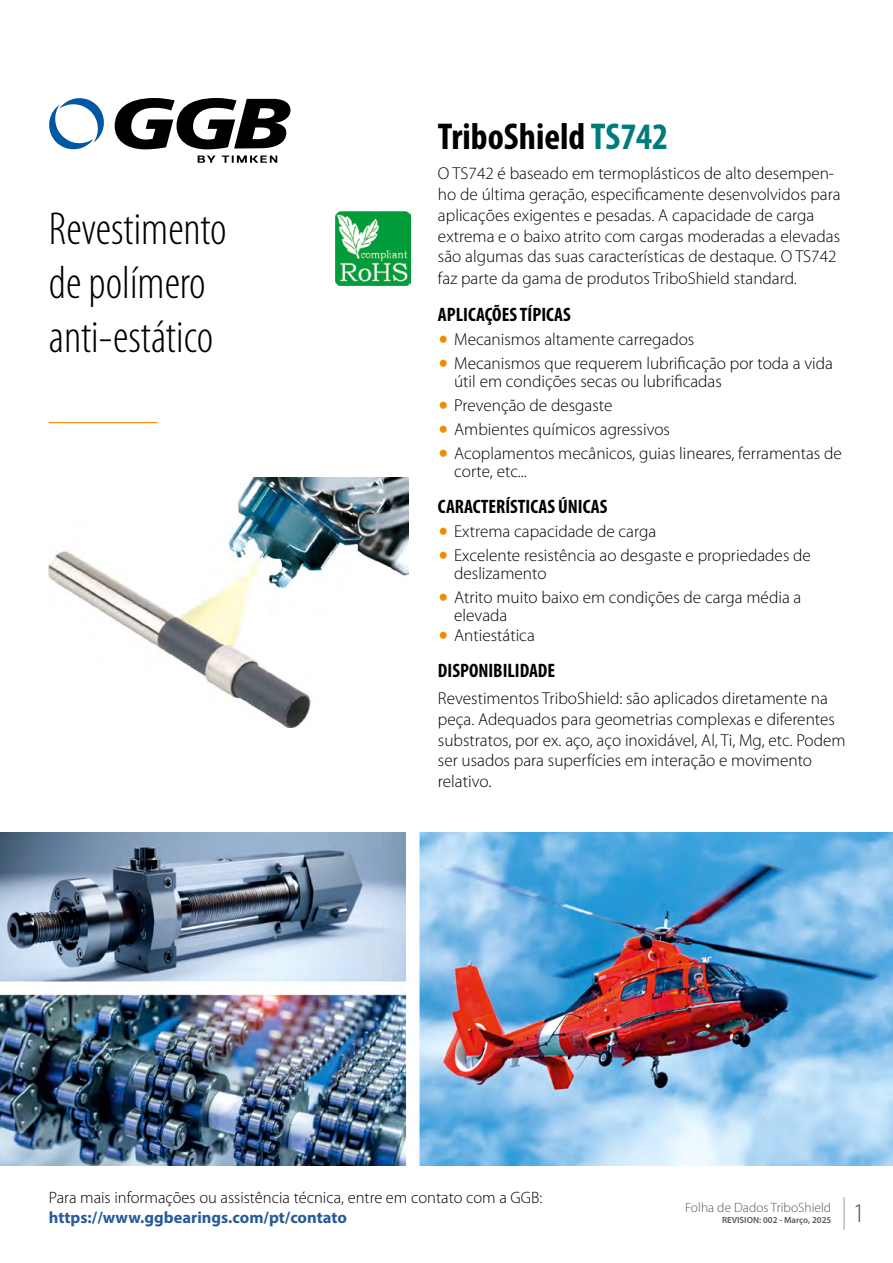
<style>
.page{position:relative;width:893px;height:1263px;background:#fff}
.page>*{position:absolute;margin:0;border:0;box-sizing:border-box;transform-origin:0 0}
.t1{font:300 condensed 46.5px/54px "Myriad Pro";color:#000}
.t2{font:700 condensed 37.5px "Myriad Pro";color:#000}
.t3{font:300 27px "Myriad Pro";color:#575756}
.t4{font:700 condensed 19.5px "Myriad Pro";color:#000}
.t5{font:300 17.25px/20.9px "Myriad Pro";color:#000}
.t6{font:300 16.5px "Myriad Pro";color:#000}
.t7{font:700 16.5px "Myriad Pro";color:#275b9b}
.t8{font:300 13.5px "Myriad Pro";color:#575756}
.t9{font:600 9px "Myriad Pro";color:#575756}
.s1{color:#007b7b}
.s2{color:#f18a00}
.s3{font-size:18px}
</style>
<div class="page">
<svg style="left:198px;top:155px;width:79px;height:8px"></svg>
<svg style="left:49px;top:98px;width:55px;height:52px"></svg>
<svg style="left:115px;top:98px;width:175px;height:51px"></svg>
<img style="left:336px;top:211px;width:75px;height:75px">
<hr style="left:49px;top:422px;width:108px;height:1px;background:#f18a00">
<img style="left:49px;top:477px;width:360px;height:250px">
<img style="left:0;top:832px;width:893px;height:333px">
<hr style="left:844px;top:1197px;width:1px;height:33px;background:#9d9d9c">
<h1 class="t1" style="left:49px;top:202px;width:179px">Revestimento de polímero anti-estático</h1>
<h2 class="t2" style="left:438px;top:113px;width:232px">TriboShield <span class="s1">TS742</span></h2>
<p class="t5" style="left:438px;top:163px;width:404px">O TS742 é baseado em termoplásticos de alto desempen&shy;ho de última geração, especificamente desenvolvidos para aplicações exigentes e pesadas. A capacidade de carga extrema e o baixo atrito com cargas moderadas a elevadas são algumas das suas características de destaque. O TS742 faz parte da gama de produtos TriboShield standard.</p>
<p class="t4" style="left:438px;top:302px;width:134px">APLICAÇÕES TÍPICAS</p>
<p class="t5" style="left:438px;top:328px;width:258px"><span class="s2">•</span> Mecanismos altamente carregados</p>
<p class="t5" style="left:454px;top:354px;width:380px;line-height:18px;text-indent:-16px"><span class="s2">•</span> Mecanismos que requerem lubrificação por toda a vida útil em condições secas ou lubrificadas</p>
<p class="t5" style="left:438px;top:394px;width:176px"><span class="s2">•</span> Prevenção de desgaste</p>
<p class="t5" style="left:438px;top:418px;width:233px"><span class="s2">•</span> Ambientes químicos agressivos</p>
<p class="t5" style="left:454px;top:444px;width:389px;line-height:18px;text-indent:-16px"><span class="s2">•</span> Acoplamentos mecânicos, guias lineares, ferramentas de corte, etc...</p>
<p class="t4" style="left:438px;top:494px;width:171px">CARACTERÍSTICAS ÚNICAS</p>
<p class="t5" style="left:438px;top:521px;width:220px"><span class="s2">•</span> Extrema capacidade de carga</p>
<p class="t5" style="left:454px;top:546px;width:358px;line-height:18px;text-indent:-16px"><span class="s2">•</span> Excelente resistência ao desgaste e propriedades de deslizamento</p>
<p class="t5" style="left:454px;top:588px;width:349px;line-height:18px;text-indent:-16px"><span class="s2">•</span> Atrito muito baixo em condições de carga média a elevada</p>
<p class="t5" style="left:438px;top:624px;width:98px"><span class="s2">•</span> Antiestática</p>
<p class="t4" style="left:438px;top:658px;width:119px">DISPONIBILIDADE</p>
<p class="t5" style="left:438px;top:688px;width:409px">Revestimentos TriboShield: são aplicados diretamente na peça. Adequados para geometrias complexas e diferentes substratos, por ex. aço, aço inoxidável, Al, Ti, Mg, etc. Podem ser usados para superfícies em interação e movimento relativo<span class="s3">.</span></p>
<p class="t6" style="left:49px;top:1187px;width:495px">Para mais informações ou assistência técnica, entre em contato com a GGB:</p>
<p class="t7" style="left:49px;top:1206px;width:299px">https://www.ggbearings.com/pt/contato</p>
<p class="t8" style="left:685px;top:1200px;width:148px">Folha de Dados TriboShield</p>
<p class="t9" style="left:722px;top:1214px;width:111px">REVISION: 002 - Março, 2025</p>
<h3 class="t3" style="left:853px;top:1197px;width:15px">1</h3>
</div>
